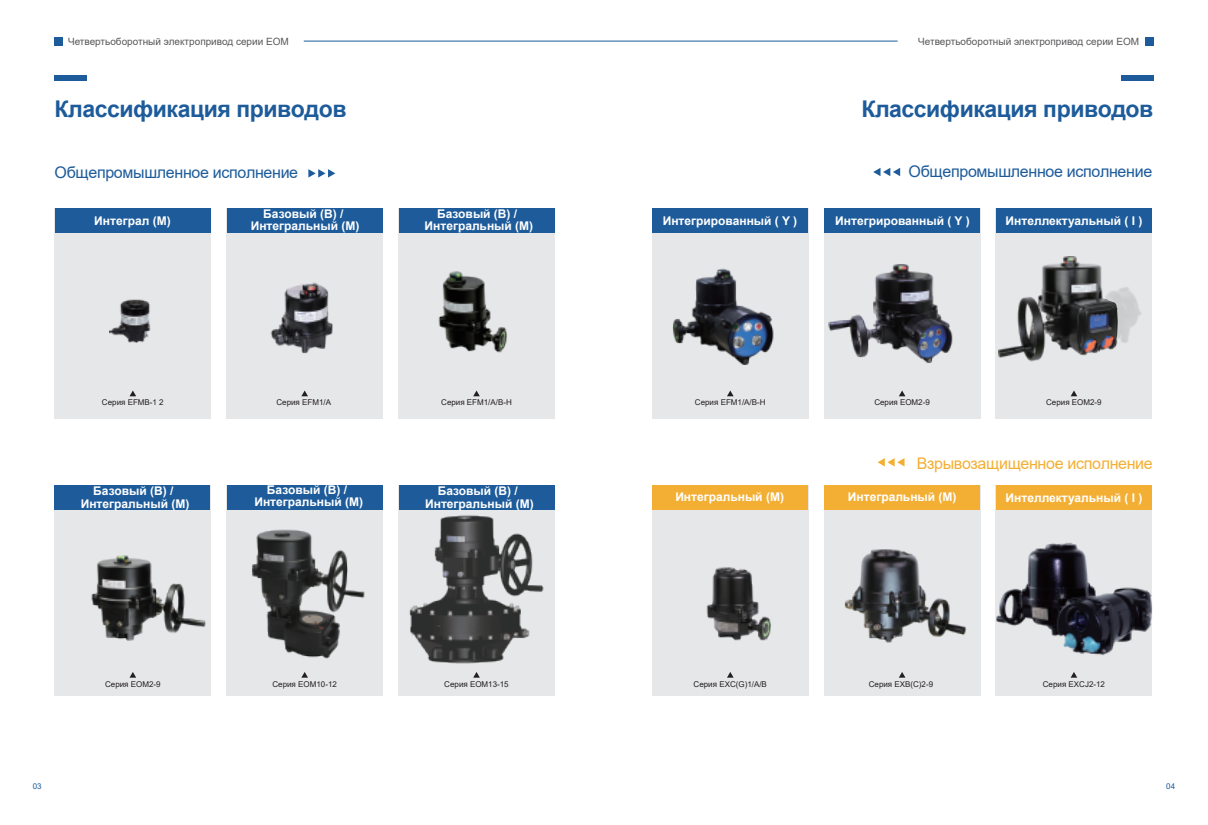
<style>
.page{position:relative;width:1208px;height:825px;background:#fff}
.page>*{position:absolute;margin:0;border:0;box-sizing:border-box;transform-origin:0 0}
.t1{font:700 23.1px "Arial";letter-spacing:-.02em;color:#1d5b9a}
.t2{font:16px "Arial";letter-spacing:-.02em;color:#1d5b9a}
.t3{font:16px "Arial";letter-spacing:-.02em;color:#f3af34}
.t4{font:700 12px/12.4px "Arial";color:#fff;text-align:center}
.t5{font:10px "Arial";color:#57585a}
.t6{font:8px "Arial";color:#231f20}
.t7{font:8px "Arial";color:#1d5b9a}
</style>
<div class="page">
<div style="left:55px;top:37px;width:8px;height:9px;background:#1d5b9a"></div>
<div style="left:1144px;top:37px;width:9px;height:9px;background:#1d5b9a"></div>
<hr style="left:304px;top:41px;width:593px;height:1px;background:#1d5b9a">
<div style="left:55px;top:208px;width:156px;height:211px;background:#e6e7e9"></div>
<div style="left:226px;top:208px;width:157px;height:211px;background:#e6e7e9"></div>
<div style="left:398px;top:208px;width:157px;height:211px;background:#e6e7e9"></div>
<div style="left:55px;top:486px;width:156px;height:210px;background:#e6e7e9"></div>
<div style="left:226px;top:486px;width:157px;height:210px;background:#e6e7e9"></div>
<div style="left:398px;top:486px;width:157px;height:210px;background:#e6e7e9"></div>
<img style="left:109px;top:299px;width:42px;height:44px">
<img style="left:270px;top:282px;width:63px;height:72px">
<img style="left:91px;top:555px;width:115px;height:86px">
<img style="left:438px;top:271px;width:69px;height:82px">
<img style="left:251px;top:529px;width:114px;height:130px">
<img style="left:399px;top:506px;width:156px;height:158px">
<svg style="left:301px;top:390px;width:7px;height:6px"></svg>
<svg style="left:129px;top:390px;width:7px;height:6px"></svg>
<svg style="left:473px;top:390px;width:7px;height:6px"></svg>
<svg style="left:129px;top:672px;width:7px;height:6px"></svg>
<svg style="left:301px;top:672px;width:7px;height:6px"></svg>
<svg style="left:473px;top:672px;width:7px;height:6px"></svg>
<div style="left:55px;top:208px;width:155px;height:25px;background:#1d5b9a"></div>
<div style="left:227px;top:208px;width:156px;height:25px;background:#1d5b9a"></div>
<div style="left:399px;top:208px;width:155px;height:25px;background:#1d5b9a"></div>
<div style="left:399px;top:485px;width:155px;height:24px;background:#1d5b9a"></div>
<div style="left:227px;top:485px;width:156px;height:24px;background:#1d5b9a"></div>
<div style="left:54px;top:485px;width:156px;height:24px;background:#1d5b9a"></div>
<div style="left:652px;top:208px;width:156px;height:211px;background:#e6e7e9"></div>
<div style="left:824px;top:208px;width:156px;height:211px;background:#e6e7e9"></div>
<div style="left:995px;top:208px;width:157px;height:211px;background:#e6e7e9"></div>
<div style="left:652px;top:486px;width:156px;height:210px;background:#e6e7e9"></div>
<div style="left:824px;top:486px;width:156px;height:210px;background:#e6e7e9"></div>
<div style="left:995px;top:486px;width:157px;height:210px;background:#e6e7e9"></div>
<svg style="left:899px;top:390px;width:6px;height:6px"></svg>
<svg style="left:727px;top:390px;width:6px;height:6px"></svg>
<svg style="left:1071px;top:390px;width:6px;height:6px"></svg>
<svg style="left:727px;top:672px;width:6px;height:6px"></svg>
<svg style="left:899px;top:672px;width:6px;height:6px"></svg>
<svg style="left:1070px;top:672px;width:7px;height:6px"></svg>
<div style="left:652px;top:208px;width:156px;height:25px;background:#1d5b9a"></div>
<div style="left:824px;top:208px;width:156px;height:25px;background:#1d5b9a"></div>
<div style="left:996px;top:208px;width:156px;height:25px;background:#1d5b9a"></div>
<div style="left:996px;top:485px;width:156px;height:24px;background:#f3af34"></div>
<div style="left:824px;top:485px;width:156px;height:24px;background:#f3af34"></div>
<div style="left:652px;top:485px;width:155px;height:24px;background:#f3af34"></div>
<img style="left:672px;top:268px;width:102px;height:97px">
<img style="left:828px;top:264px;width:125px;height:99px">
<img style="left:998px;top:257px;width:143px;height:105px">
<img style="left:996px;top:542px;width:157px;height:113px">
<img style="left:706px;top:567px;width:65px;height:74px">
<img style="left:844px;top:549px;width:123px;height:94px">
<svg style="left:308px;top:169px;width:27px;height:9px"></svg>
<svg style="left:873px;top:168px;width:27px;height:8px"></svg>
<svg style="left:877px;top:458px;width:27px;height:8px"></svg>
<div style="left:55px;top:75px;width:32px;height:6px;background:#1d5b9a"></div>
<div style="left:1121px;top:75px;width:32px;height:6px;background:#1d5b9a"></div>
<p class="t5" style="left:68px;top:35px;width:222px">Четвертьоборотный электропривод серии EOM</p>
<p class="t5" style="left:918px;top:35px;width:222px">Четвертьоборотный электропривод серии EOM</p>
<h1 class="t1" style="left:55px;top:92px;width:293px">Классификация приводов</h1>
<h1 class="t1" style="left:861px;top:92px;width:293px">Классификация приводов</h1>
<h2 class="t2" style="left:55px;top:161px;width:245px">Общепромышленное исполнение</h2>
<h2 class="t2" style="left:908px;top:160px;width:245px">Общепромышленное исполнение</h2>
<p class="t4" style="left:94px;top:214px;width:78px">Интеграл (М)</p>
<p class="t4" style="left:424px;top:207px;width:110px">Базовый (B) /<br>Интегральный (M)</p>
<p class="t4" style="left:251px;top:208px;width:110px">Базовый (B) /<br>Интегральный (M)</p>
<p class="t6" style="left:102px;top:397px;width:63px">Серия EFMB-1 2</p>
<p class="t6" style="left:276px;top:397px;width:56px">Серия EFM1/A</p>
<p class="t6" style="left:441px;top:397px;width:72px">Серия EFM1/A/B-H</p>
<p class="t4" style="left:81px;top:485px;width:110px">Базовый (B) /<br>Интегральный (M)</p>
<p class="t4" style="left:254px;top:484px;width:110px">Базовый (B) /<br>Интегральный (M)</p>
<p class="t4" style="left:425px;top:485px;width:110px">Базовый (B) /<br>Интегральный (M)</p>
<p class="t6" style="left:105px;top:678px;width:57px">Серия EOM2-9</p>
<p class="t6" style="left:272px;top:678px;width:66px">Серия EOM10-12</p>
<p class="t6" style="left:444px;top:678px;width:66px">Серия EOM13-15</p>
<p class="t4" style="left:662px;top:215px;width:136px">Интегрированный ( Y )</p>
<p class="t4" style="left:835px;top:215px;width:136px">Интегрированный ( Y )</p>
<p class="t4" style="left:1005px;top:214px;width:138px">Интеллектуальный ( I )</p>
<p class="t6" style="left:695px;top:397px;width:72px">Серия EFM1/A/B-H</p>
<p class="t6" style="left:874px;top:397px;width:57px">Серия EOM2-9</p>
<p class="t6" style="left:1046px;top:397px;width:57px">Серия EOM2-9</p>
<h2 class="t3" style="left:916px;top:452px;width:238px">Взрывозащищенное исполнение</h2>
<p class="t4" style="left:675px;top:491px;width:110px">Интегральный (M)</p>
<p class="t4" style="left:848px;top:491px;width:110px">Интегральный (M)</p>
<p class="t4" style="left:1005px;top:491px;width:138px">Интеллектуальный ( I )</p>
<p class="t6" style="left:693px;top:678px;width:75px">Серия EXC(G)1/A/B</p>
<p class="t6" style="left:869px;top:678px;width:66px">Серия EXB(C)2-9</p>
<p class="t6" style="left:1042px;top:678px;width:64px">Серия EXCJ2-12</p>
<p class="t7" style="left:33px;top:780px;width:10px">03</p>
<p class="t7" style="left:1166px;top:780px;width:10px">04</p>
</div>
